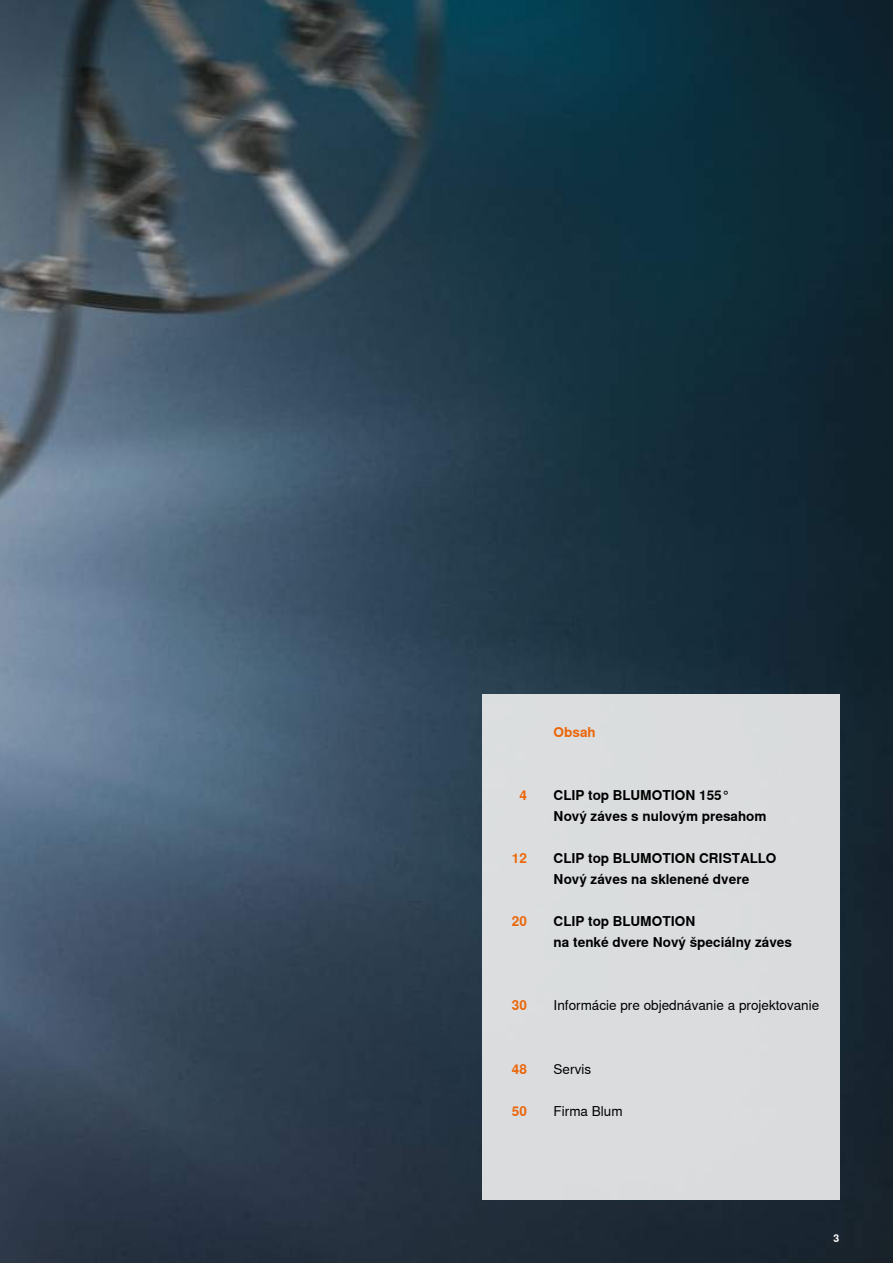
<style>
.page{position:relative;width:893px;height:1263px;background:#fff}
.page>*{position:absolute;margin:0;border:0;box-sizing:border-box;transform-origin:0 0}
.t1{font:700 13.5px/21px "Nimbus Sans Global";color:#000}
.t2{font:13.5px "Nimbus Sans Global";color:#000}
.t3{font:700 13.5px "Nimbus Sans Global";color:#ec6608}
.t4{font:700 10.5px "Nimbus Sans Global";color:#fff}
</style>
<div class="page">
<img style="left:0;top:0;width:893px;height:1263px">
<div style="left:482px;top:695px;width:357px;height:505px;background:#dadcdd"></div>
<p class="t3" style="left:554px;top:724px;width:44px">Obsah</p>
<p class="t3" style="left:519px;top:787px;width:9px">4</p>
<p class="t3" style="left:512px;top:850px;width:17px">12</p>
<p class="t1" style="left:554px;top:785px;width:214px">CLIP top BLUMOTION 155°<br>Nový záves s nulovým presahom</p>
<p class="t1" style="left:554px;top:848px;width:224px">CLIP top BLUMOTION CRISTALLO<br>Nový záves na sklenené dvere</p>
<p class="t3" style="left:512px;top:914px;width:17px">20</p>
<p class="t1" style="left:554px;top:911px;width:240px">CLIP top BLUMOTION<br>na tenké dvere Nový špeciálny záves</p>
<p class="t3" style="left:512px;top:998px;width:17px">30</p>
<p class="t2" style="left:554px;top:998px;width:267px">Informácie pre objednávanie a projektovanie</p>
<p class="t3" style="left:512px;top:1061px;width:17px">48</p>
<p class="t3" style="left:512px;top:1103px;width:17px">50</p>
<p class="t2" style="left:554px;top:1061px;width:39px">Servis</p>
<p class="t2" style="left:554px;top:1103px;width:70px">Firma Blum</p>
<p class="t4" style="left:833px;top:1232px;width:7px">3</p>
</div>
